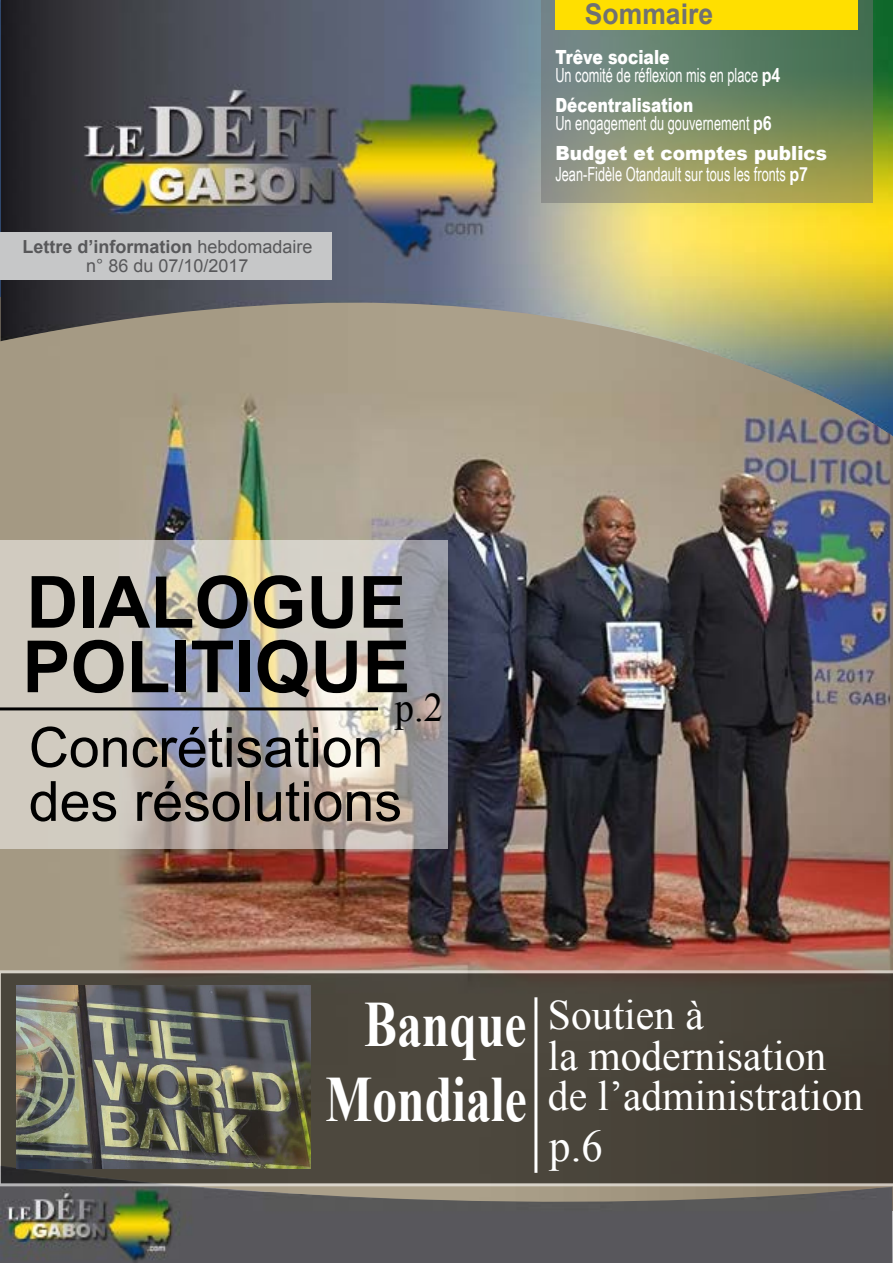
<style>
.page{position:relative;width:893px;height:1263px;background:#fff}
.page>*{position:absolute;margin:0;border:0;box-sizing:border-box;transform-origin:0 0}
.t1{font:700 72px/64.5px "Arial";color:#000}
.t2{font:700 64.5px/74.7px "Times New Roman";color:#fff;text-align:center;scale:.77 1}
.t3{font:55.5px/54px "Arial";color:#000}
.t4{font:45px "Times New Roman";color:#fff;scale:.95 1}
.t5{font:42px/40.5px "Times New Roman";color:#fff}
.t6{font:40.5px "Times New Roman";color:#000;scale:.95 1}
.t7{font:700 28.5px "Arial";color:#707172;scale:.93 1}
.t8{font:19.5px "Arial Narrow";color:#fff;scale:.8 1}
.t9{font:900 19.5px "Arial";color:#fff;scale:.95 1}
.t10{font:900 19.5px "Arial";color:#fff;scale:.78 1}
.t11{font:900 19.5px "Arial";color:#fff;scale:.8 1}
.t12{font:18px/19.5px "Arial";color:#58585a;text-align:center}
.s1{font-weight:700}
</style>
<div class="page">
<img style="left:0;top:297px;width:893px;height:913px">
<svg style="left:0;top:540px;width:447px;height:308px;background:#c2bdb6"></svg>
<img style="left:1px;top:0;width:892px;height:436px">
<img style="left:0;top:1186px;width:892px;height:77px">
<div style="left:0;top:232px;width:332px;height:47px;background:#c6c7c8"></div>
<svg style="left:541px;top:0;width:331px;height:202px;background:#7a8c68"></svg>
<div style="left:555px;top:0;width:302px;height:30px;background:#ffdf00"></div>
<hr style="left:0;top:707px;width:378px;height:3px;background:#000">
<svg style="left:0;top:970px;width:893px;height:216px;background:#4e483e"></svg>
<hr style="left:534px;top:997px;width:3px;height:176px;background:#fff">
<img style="left:17px;top:986px;width:293px;height:182px">
<h3 class="t7" style="left:585px;top:-6px;width:139px">Sommaire</h3>
<p class="t12" style="left:22px;top:236px;width:292px"><span class="s1">Lettre d’information</span> hebdomadaire n° 86 du 07/10/2017</p>
<p class="t11" style="left:555px;top:42px;width:144px">Trêve sociale</p>
<p class="t8" style="left:555px;top:60px;width:283px">Un comité de réflexion mis en place <span class="s1">p4</span></p>
<p class="t10" style="left:555px;top:90px;width:178px">Décentralisation</p>
<p class="t8" style="left:555px;top:108px;width:272px">Un engagement du gouvernement <span class="s1">p6</span></p>
<p class="t9" style="left:555px;top:138px;width:288px">Budget et comptes publics</p>
<p class="t8" style="left:555px;top:159px;width:317px">Jean-Fidèle Otandault sur tous les fronts <span class="s1">p7</span></p>
<h1 class="t1" style="left:22px;top:571px;width:390px">DIALOGUE<br>POLITIQUE</h1>
<h3 class="t3" style="left:29px;top:720px;width:375px">Concrétisation des résolutions</h3>
<h3 class="t6" style="left:395px;top:678px;width:52px">p.2</h3>
<h2 class="t2" style="left:326px;top:985px;width:263px">Banque<br>Mondiale</h2>
<h3 class="t5" style="left:548px;top:993px;width:317px">Soutien à<br>la modernisation de l’administration</h3>
<h3 class="t4" style="left:549px;top:1114px;width:58px">p.6</h3>
</div>
